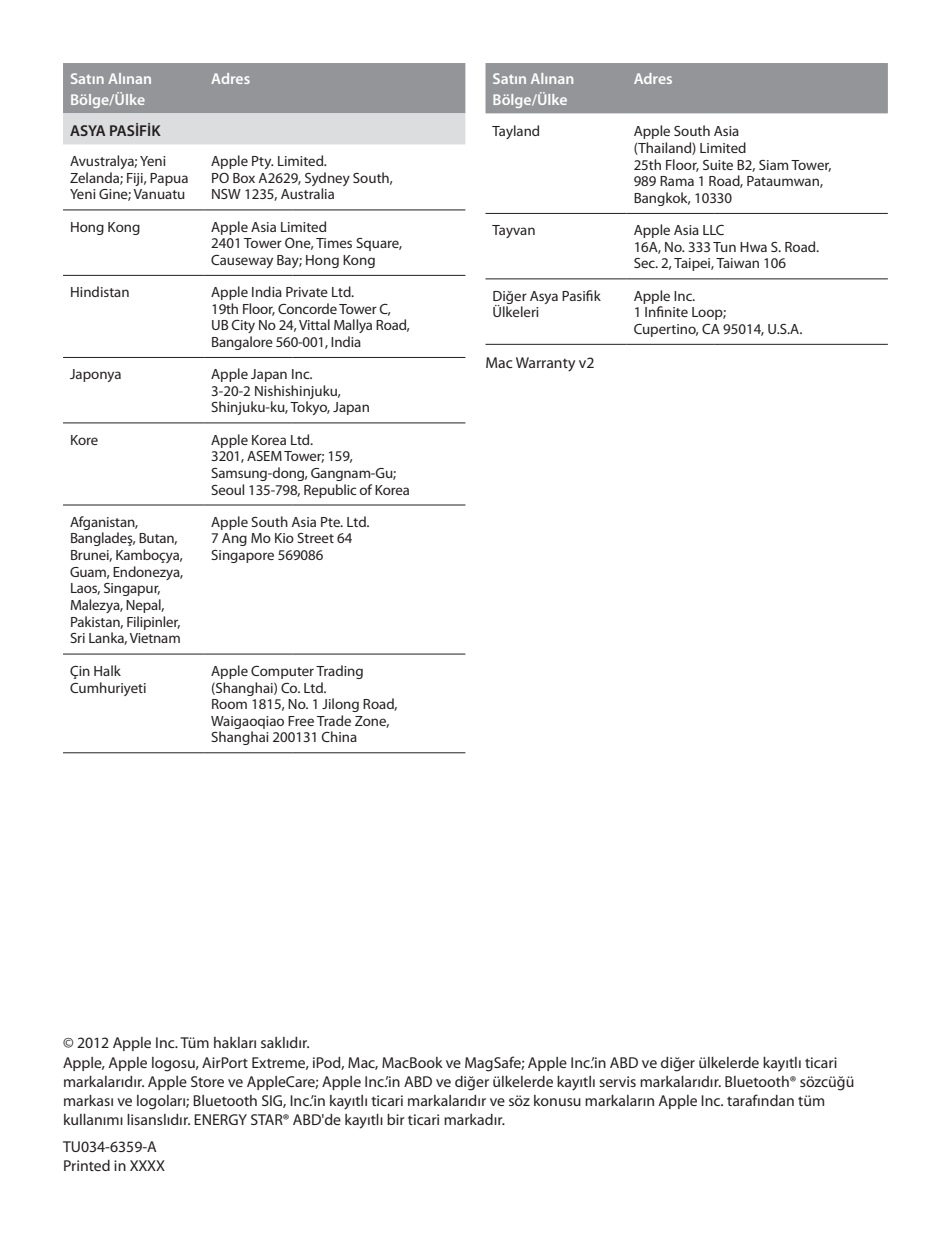
<style>
.page{position:relative;width:943px;height:1241px;background:#fff}
.page>*{position:absolute;margin:0;border:0;box-sizing:border-box;transform-origin:0 0}
.t1{font:15.75px/19.2px "Myriad Pro";color:#231f20}
.t2{font:600 15.75px/21px "Myriad Pro";color:#fff}
.t3{font:600 15.75px "Myriad Pro";color:#231f20}
.t4{font:14.7px/16.8px "Myriad Pro";color:#231f20}
</style>
<div class="page">
<svg style="left:63px;top:63px;width:402px;height:81px;background:#aeb0b3"></svg>
<hr style="left:63px;top:209px;width:141px;height:1px;background:#231f20">
<hr style="left:204px;top:209px;width:88px;height:1px;background:#231f20">
<hr style="left:292px;top:209px;width:173px;height:1px;background:#231f20">
<hr style="left:63px;top:275px;width:141px;height:1px;background:#231f20">
<hr style="left:204px;top:275px;width:88px;height:1px;background:#231f20">
<hr style="left:292px;top:275px;width:173px;height:1px;background:#231f20">
<hr style="left:63px;top:357px;width:141px;height:1px;background:#231f20">
<hr style="left:204px;top:357px;width:88px;height:1px;background:#231f20">
<hr style="left:292px;top:357px;width:173px;height:1px;background:#231f20">
<hr style="left:63px;top:422px;width:141px;height:1px;background:#231f20">
<hr style="left:204px;top:422px;width:88px;height:1px;background:#231f20">
<hr style="left:292px;top:422px;width:173px;height:1px;background:#231f20">
<hr style="left:63px;top:504px;width:141px;height:1px;background:#231f20">
<hr style="left:204px;top:504px;width:88px;height:1px;background:#231f20">
<hr style="left:292px;top:504px;width:173px;height:1px;background:#231f20">
<hr style="left:63px;top:653px;width:141px;height:1px;background:#231f20">
<hr style="left:204px;top:653px;width:88px;height:1px;background:#231f20">
<hr style="left:292px;top:653px;width:173px;height:1px;background:#231f20">
<hr style="left:63px;top:752px;width:141px;height:1px;background:#231f20">
<hr style="left:204px;top:752px;width:88px;height:1px;background:#231f20">
<hr style="left:292px;top:752px;width:173px;height:1px;background:#231f20">
<div style="left:485px;top:63px;width:402px;height:50px;background:#939598"></div>
<hr style="left:485px;top:278px;width:141px;height:1px;background:#231f20">
<hr style="left:626px;top:278px;width:88px;height:1px;background:#231f20">
<hr style="left:714px;top:278px;width:173px;height:1px;background:#231f20">
<hr style="left:485px;top:344px;width:141px;height:1px;background:#231f20">
<hr style="left:626px;top:344px;width:88px;height:1px;background:#231f20">
<hr style="left:714px;top:344px;width:173px;height:1px;background:#231f20">
<hr style="left:485px;top:213px;width:141px;height:1px;background:#231f20">
<hr style="left:626px;top:213px;width:88px;height:1px;background:#231f20">
<hr style="left:714px;top:213px;width:173px;height:1px;background:#231f20">
<p class="t2" style="left:70px;top:67px;width:84px">Satın Alınan<br>Bölge/Ülke</p>
<p class="t2" style="left:211px;top:67px;width:41px">Adres</p>
<p class="t3" style="left:70px;top:120px;width:92px">ASYA PASİFİK</p>
<p class="t4" style="left:70px;top:152px;width:120px">Avustralya; Yeni<br>Zelanda; Fiji, Papua<br>Yeni Gine; Vanuatu</p>
<p class="t4" style="left:211px;top:152px;width:183px">Apple Pty. Limited.<br>PO Box A2629, Sydney South,<br>NSW 1235, Australia</p>
<p class="t4" style="left:70px;top:218px;width:72px">Hong Kong</p>
<p class="t4" style="left:211px;top:218px;width:192px">Apple Asia Limited<br>2401 Tower One, Times Square,<br>Causeway Bay; Hong Kong</p>
<p class="t4" style="left:70px;top:283px;width:61px">Hindistan</p>
<p class="t4" style="left:211px;top:283px;width:200px">Apple India Private Ltd.<br>19th Floor, Concorde Tower C,<br>UB City No 24, Vittal Mallya Road,<br>Bangalore 560-001, India</p>
<p class="t4" style="left:70px;top:365px;width:53px">Japonya</p>
<p class="t4" style="left:211px;top:365px;width:160px">Apple Japan Inc.<br>3-20-2 Nishishinjuku,<br>Shinjuku-ku, Tokyo, Japan</p>
<p class="t4" style="left:70px;top:431px;width:30px">Kore</p>
<p class="t4" style="left:211px;top:431px;width:200px">Apple Korea Ltd.<br>3201, ASEM Tower; 159,<br>Samsung-dong, Gangnam-Gu;<br>Seoul 135-798, Republic of Korea</p>
<p class="t4" style="left:70px;top:513px;width:115px">Afganistan,<br>Bangladeş, Butan,<br>Brunei, Kamboçya,<br>Guam, Endonezya,<br>Laos, Singapur,<br>Malezya, Nepal,<br>Pakistan, Filipinler,<br>Sri Lanka, Vietnam</p>
<p class="t4" style="left:211px;top:513px;width:160px">Apple South Asia Pte. Ltd.<br>7 Ang Mo Kio Street 64<br>Singapore 569086</p>
<p class="t4" style="left:70px;top:662px;width:78px">Çin Halk<br>Cumhuriyeti</p>
<p class="t4" style="left:211px;top:662px;width:188px">Apple Computer Trading (Shanghai) Co. Ltd.<br>Room 1815, No. 1 Jilong Road,<br>Waigaoqiao Free Trade Zone,<br>Shanghai 200131 China</p>
<p class="t2" style="left:492px;top:67px;width:84px">Satın Alınan<br>Bölge/Ülke</p>
<p class="t2" style="left:633px;top:67px;width:41px">Adres</p>
<p class="t4" style="left:492px;top:123px;width:49px">Tayland</p>
<p class="t4" style="left:633px;top:123px;width:199px">Apple South Asia<br>(Thailand) Limited<br>25th Floor, Suite B2, Siam Tower,<br>989 Rama 1 Road, Pataumwan,<br>Bangkok, 10330</p>
<p class="t4" style="left:492px;top:221px;width:45px">Tayvan</p>
<p class="t4" style="left:633px;top:221px;width:187px">Apple Asia LLC<br>16A, No. 333 Tun Hwa S. Road.<br>Sec. 2, Taipei, Taiwan 106</p>
<p class="t4" style="left:492px;top:287px;width:110px">Diğer Asya Pasifik<br>Ülkeleri</p>
<p class="t4" style="left:633px;top:287px;width:170px">Apple Inc.<br>1 Infinite Loop;<br>Cupertino, CA 95014, U.S.A.</p>
<p class="t1" style="left:485px;top:352px;width:110px">Mac Warranty v2</p>
<p class="t1" style="left:63px;top:1032px;width:792px">© 2012 Apple Inc. Tüm hakları saklıdır.<br>Apple, Apple logosu, AirPort Extreme, iPod, Mac, MacBook ve MagSafe; Apple Inc.’in ABD ve diğer ülkelerde kayıtlı ticari markalarıdır. Apple Store ve AppleCare; Apple Inc.’in ABD ve diğer ülkelerde kayıtlı servis markalarıdır. Bluetooth® sözcüğü markası ve logoları; Bluetooth SIG, Inc.’in kayıtlı ticari markalarıdır ve söz konusu markaların Apple Inc. tarafından tüm kullanımı lisanslıdır. ENERGY STAR® ABD'de kayıtlı bir ticari markadır.</p>
<p class="t1" style="left:63px;top:1136px;width:103px">TU034-6359-A<br>Printed in XXXX</p>
</div>
